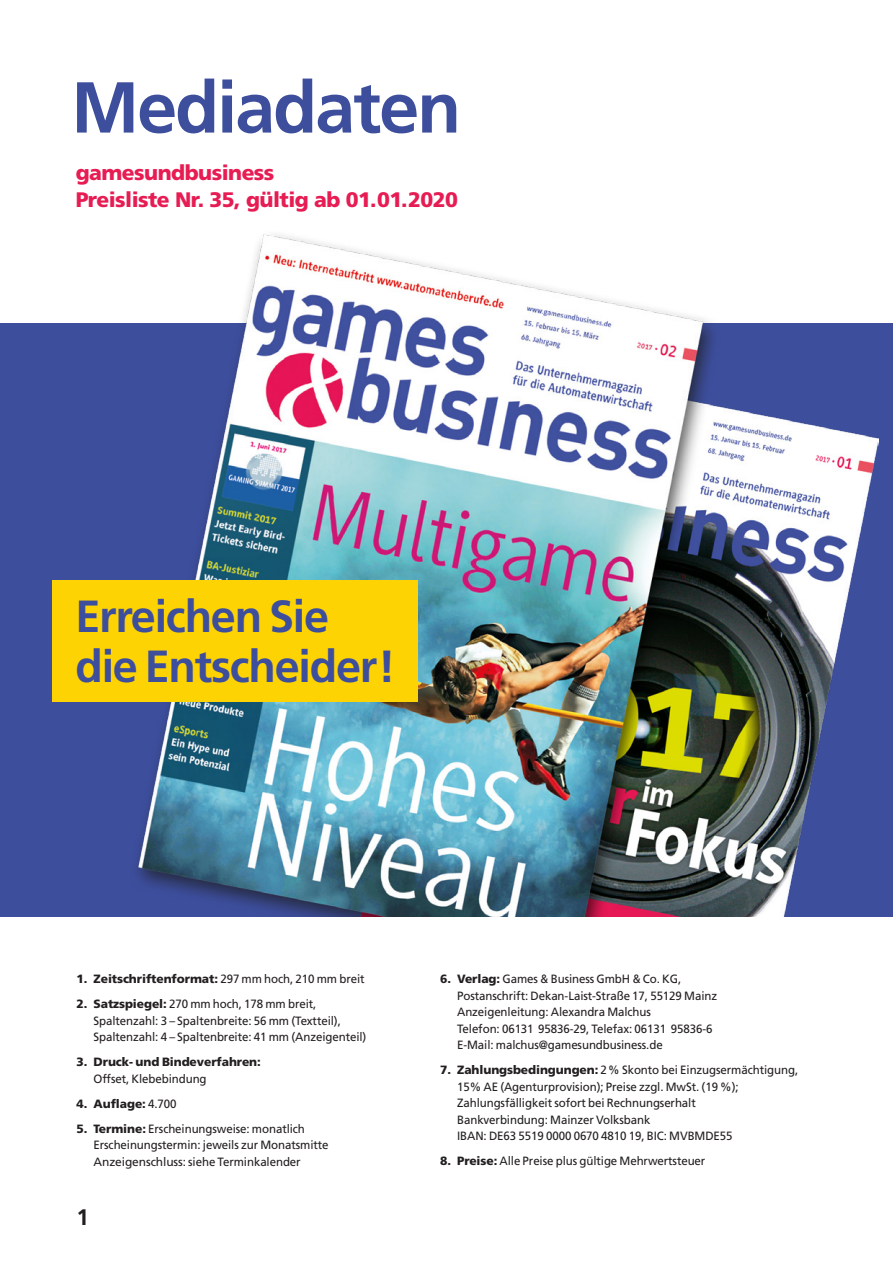
<style>
.page{position:relative;width:893px;height:1263px;background:#fff}
.page>*{position:absolute;margin:0;border:0;box-sizing:border-box;transform-origin:0 0}
.headmedia{font:700 72px "Frutiger";letter-spacing:-.03em;color:#3d4e9d}
.headmedia-2{font:700 45px "Frutiger";letter-spacing:-.03em;color:#3d4e9d}
.t1{font:700 22.5px "Frutiger";color:#231f20}
.Subline{font:900 21px "Frutiger";letter-spacing:-.025em;color:#e61c53}
.c_ohne_Einzug{font:12px/16.5px "Frutiger";letter-spacing:-.01em;color:#231f20;scale:.96 1}
.c_ohne_Einzug-2{font:900 12px/16.5px "Frutiger";letter-spacing:-.01em;color:#231f20}
.s1{font-weight:400}
.s2{font-weight:900}
</style>
<div class="page">
<div style="left:0;top:323px;width:893px;height:593px;background:#3d4e9d"></div>
<img style="left:136px;top:234px;width:743px;height:682px">
<div style="left:52px;top:580px;width:366px;height:122px;background:#fed304"></div>
<p class="headmedia" style="left:71px;top:65px;width:391px">Mediadaten</p>
<p class="Subline" style="left:76px;top:160px;width:200px">gamesundbusiness</p>
<p class="Subline" style="left:76px;top:187px;width:384px">Preisliste Nr. 35, gültig ab 01.01.2020</p>
<p class="headmedia-2" style="left:75px;top:590px;width:255px">Erreichen Sie</p>
<p class="headmedia-2" style="left:75px;top:640px;width:322px">die Entscheider!</p>
<p class="c_ohne_Einzug-2" style="left:77px;top:970px;width:290px">1. Zeitschriftenformat: <span class="s1">297 mm hoch, 210 mm breit</span></p>
<p class="c_ohne_Einzug" style="left:94px;top:996px;width:286px;text-indent:-17px"><span class="s2">2. Satzspiegel:</span> 270 mm hoch, 178 mm breit,<br>Spaltenzahl: 3 – Spaltenbreite: 56 mm (Textteil),<br>Spaltenzahl: 4 – Spaltenbreite: 41 mm (Anzeigenteil)</p>
<p class="c_ohne_Einzug-2" style="left:94px;top:1053px;width:169px;text-indent:-17px">3. Druck- und Bindeverfahren:<br><span class="s1">Offset, Klebebindung</span></p>
<p class="c_ohne_Einzug-2" style="left:77px;top:1095px;width:102px">4. Auflage: <span class="s1">4.700</span></p>
<p class="c_ohne_Einzug" style="left:94px;top:1120px;width:246px;text-indent:-17px"><span class="s2">5. Termine:</span> Erscheinungsweise: monatlich<br>Erscheinungstermin: jeweils zur Monatsmitte<br>Anzeigenschluss: siehe Terminkalender</p>
<p class="t1" style="left:77px;top:1204px;width:14px">1</p>
<p class="c_ohne_Einzug" style="left:457px;top:971px;width:272px;text-indent:-17px"><span class="s2">6. Verlag:</span> Games &amp; Business GmbH &amp; Co. KG, Postanschrift: Dekan-Laist-Straße 17, 55129 Mainz Anzeigenleitung: Alexandra Malchus<br>Telefon: 06131 95836-29, Telefax: 06131 95836-6<br>E-Mail: malchus@gamesundbusiness.de</p>
<p class="c_ohne_Einzug" style="left:457px;top:1062px;width:357px;text-indent:-17px"><span class="s2">7. Zahlungsbedingungen:</span> 2% Skonto bei Einzugsermächtigung, 15% AE (Agenturprovision); Preise zzgl. MwSt. (19 %); Zahlungsfälligkeit sofort bei Rechnungserhalt<br>Bankverbindung: Mainzer Volksbank<br>IBAN: DE63 5519 0000 0670 4810 19, BIC: MVBMDE55</p>
<p class="c_ohne_Einzug" style="left:440px;top:1153px;width:278px"><span class="s2">8. Preise:</span> Alle Preise plus gültige Mehrwertsteuer</p>
</div>
